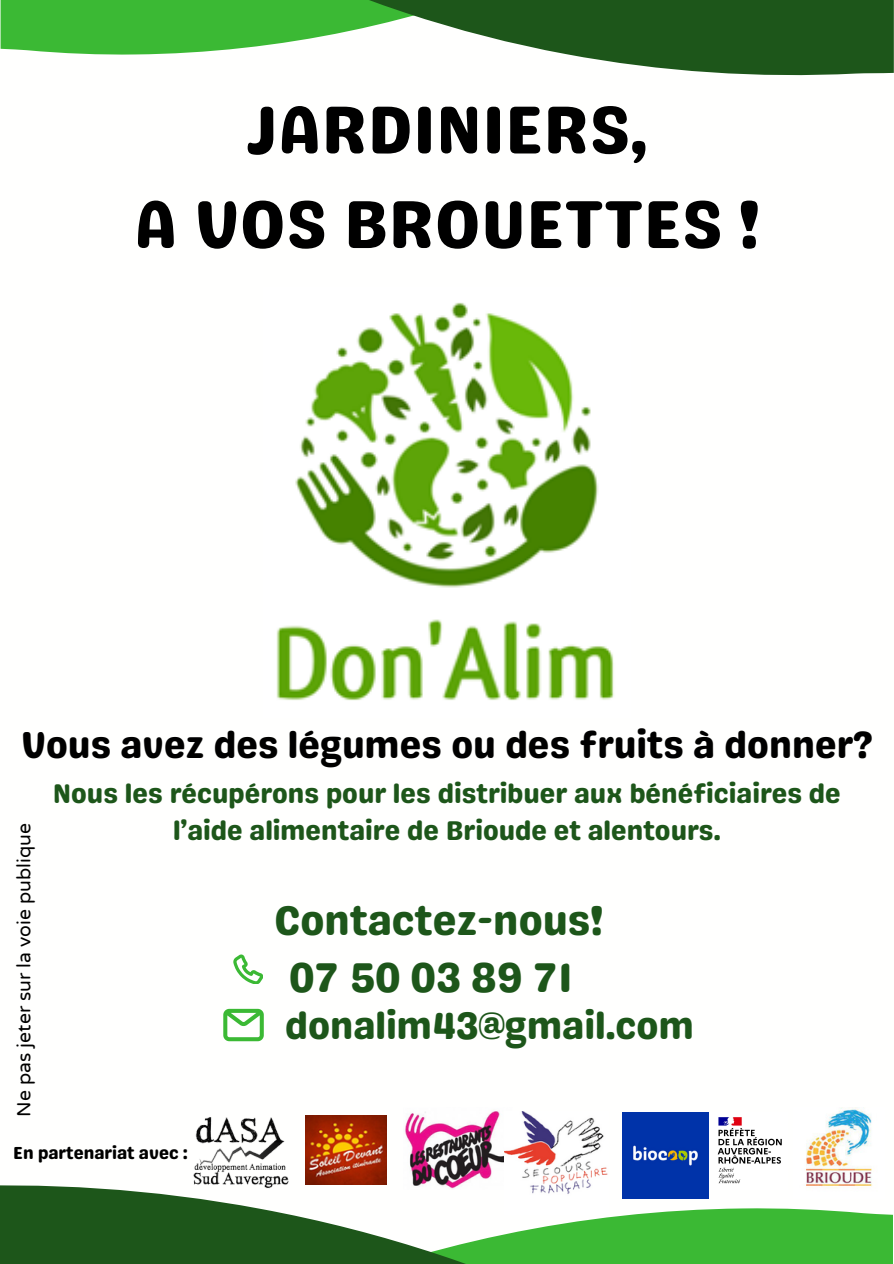
<style>
.page{position:relative;width:894px;height:1264px;background:#fff}
.page>*{position:absolute;margin:0;border:0;box-sizing:border-box;transform-origin:0 0}
.t1{font:67.5px/94.5px "Genty Sans";color:#000;text-align:center}
.t2{font:41.4px "Genty Sans";color:#1d561a}
.t3{font:37.95px "Genty Sans";color:#1d561a}
.t4{font:37.5px "Genty Sans";color:#000}
.t5{font:27px/37.2px "Genty Sans";color:#1d561a;text-align:center}
.t6{font:19.35px "Varela Round";color:#000}
.t7{font:17.4px "Genty Sans";color:#000}
</style>
<div class="page">
<img style="left:276px;top:302px;width:338px;height:399px">
<img style="left:193px;top:1117px;width:96px;height:64px">
<img style="left:404px;top:1111px;width:100px;height:70px">
<img style="left:504px;top:1111px;width:104px;height:70px">
<img style="left:622px;top:1112px;width:86px;height:86px">
<img style="left:305px;top:1115px;width:81px;height:66px">
<svg style="left:223px;top:1008px;width:40px;height:33px"></svg>
<svg style="left:233px;top:954px;width:29px;height:29px"></svg>
<div style="left:660px;top:1208px;width:232px;height:55px;background:#3bb934"></div>
<svg style="left:0;top:1181px;width:660px;height:82px"></svg>
<div style="left:1px;top:0;width:207px;height:55px;background:#3bb934"></div>
<svg style="left:208px;top:0;width:685px;height:76px;fill:#1d561a"></svg>
<img style="left:717px;top:1117px;width:65px;height:67px">
<img style="left:806px;top:1107px;width:67px;height:80px">
<h2 class="t1" style="left:134px;top:83px;width:626px">JARDINIERS,<br>A VOS BROUETTES !</h2>
<p class="t4" style="left:21px;top:722px;width:852px">Vous avez des légumes ou des fruits à donner?</p>
<p class="t6" style="left:13px;top:1116px;width:295px;rotate:-90deg">Ne pas jeter sur la voie publique</p>
<p class="t5" style="left:53px;top:775px;width:789px">Nous les récupérons pour les distribuer aux bénéficiaires de l’aide alimentaire de Brioude et alentours.</p>
<p class="t2" style="left:274px;top:895px;width:330px">Contactez-nous!</p>
<h2 class="t2" style="left:289px;top:952px;width:284px">07 50 03 89 71</h2>
<p class="t3" style="left:285px;top:1003px;width:410px">donalim43@gmail.com</p>
<p class="t7" style="left:13px;top:1142px;width:176px">En partenariat avec :</p>
</div>
